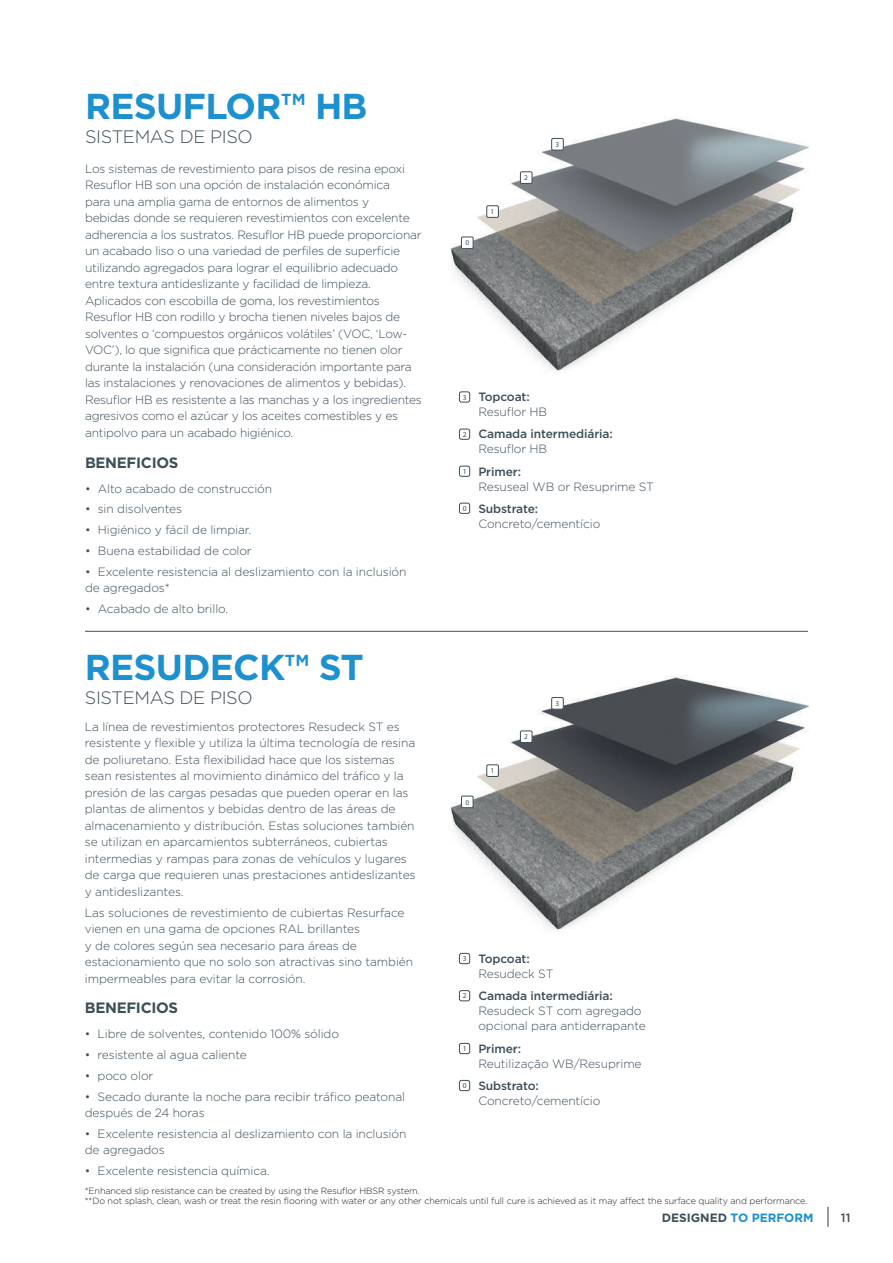
<style>
.page{position:relative;width:893px;height:1263px;background:#fff}
.page>*{position:absolute;margin:0;border:0;box-sizing:border-box;transform-origin:0 0}
.t1{font:700 36px "Gotham";letter-spacing:-.02em;color:#1d90d0}
.t2{font:300 18px "Gotham";letter-spacing:-.02em;color:#3d4f59}
.t3{font:700 15px "Gotham";letter-spacing:-.02em;color:#3d4f59}
.t4{font:300 12px/16.5px "Gotham";letter-spacing:-.01em;color:#3d4f59}
.t5{font:500 12px "Gotham";letter-spacing:-.01em;color:#3d4f59}
.t6{font:700 12px "Gotham";color:#1d90d0}
.t7{font:300 9px/10.5px "Gotham";letter-spacing:-.01em;color:#231f20}
.t8{font:7.5px "Myriad Pro";color:#3d4f59}
.t9{font:7.35px "Myriad Pro";color:#3d4f59}
.s1{color:#3d4f59}
</style>
<div class="page">
<svg style="left:827px;top:1207px;width:1px;height:20px"></svg>
<img style="left:450px;top:116px;width:359px;height:256px">
<div style="left:461px;top:237px;width:12px;height:12px;background:#fff"></div>
<div style="left:461px;top:237px;width:12px;height:12px;border:1px solid #3d4f59"></div>
<div style="left:487px;top:206px;width:11px;height:11px;background:#fff"></div>
<div style="left:487px;top:206px;width:12px;height:11px;border:1px solid #3d4f59"></div>
<div style="left:520px;top:172px;width:12px;height:11px;background:#fff"></div>
<div style="left:520px;top:172px;width:12px;height:12px;border:1px solid #3d4f59"></div>
<div style="left:552px;top:138px;width:11px;height:12px;background:#fff"></div>
<div style="left:551px;top:138px;width:12px;height:12px;border:1px solid #3d4f59"></div>
<div style="left:459px;top:392px;width:11px;height:10px;border:1px solid #3d4f59;border-radius:2px"></div>
<div style="left:459px;top:429px;width:11px;height:10px;border:1px solid #3d4f59;border-radius:2px"></div>
<div style="left:459px;top:466px;width:11px;height:10px;border:1px solid #3d4f59;border-radius:2px"></div>
<div style="left:459px;top:503px;width:11px;height:11px;border:1px solid #3d4f59;border-radius:2px"></div>
<img style="left:450px;top:675px;width:359px;height:256px">
<div style="left:461px;top:796px;width:12px;height:12px;background:#fff"></div>
<div style="left:461px;top:796px;width:12px;height:12px;border:1px solid #3d4f59"></div>
<div style="left:487px;top:765px;width:11px;height:11px;background:#fff"></div>
<div style="left:487px;top:765px;width:12px;height:12px;border:1px solid #3d4f59"></div>
<div style="left:520px;top:731px;width:12px;height:11px;background:#fff"></div>
<div style="left:520px;top:731px;width:12px;height:12px;border:1px solid #3d4f59"></div>
<div style="left:552px;top:697px;width:11px;height:12px;background:#fff"></div>
<div style="left:551px;top:697px;width:12px;height:12px;border:1px solid #3d4f59"></div>
<div style="left:459px;top:953px;width:11px;height:11px;border:1px solid #3d4f59;border-radius:2px"></div>
<div style="left:459px;top:990px;width:11px;height:11px;border:1px solid #3d4f59;border-radius:2px"></div>
<div style="left:459px;top:1043px;width:11px;height:11px;border:1px solid #3d4f59;border-radius:2px"></div>
<div style="left:459px;top:1080px;width:11px;height:11px;border:1px solid #3d4f59;border-radius:2px"></div>
<hr style="left:85px;top:631px;width:723px;height:1px;background:#3d4f59">
<h1 class="t1" style="left:85px;top:85px;width:284px">RESUFLOR™ HB</h1>
<h2 class="t2" style="left:85px;top:126px;width:169px">SISTEMAS DE PISO</h2>
<p class="t4" style="left:85px;top:160px;width:338px">Los sistemas de revestimiento para pisos de resina epoxi Resuflor HB son una opción de instalación económica<br>para una amplia gama de entornos de alimentos y<br>bebidas donde se requieren revestimientos con excelente adherencia a los sustratos. Resuflor HB puede proporcionar un acabado liso o una variedad de perfiles de superficie utilizando agregados para lograr el equilibrio adecuado entre textura antideslizante y facilidad de limpieza.<br>Aplicados con escobilla de goma, los revestimientos Resuflor HB con rodillo y brocha tienen niveles bajos de solventes o ‘compuestos orgánicos volátiles’ (VOC, ‘Low-VOC’), lo que significa que prácticamente no tienen olor durante la instalación (una consideración importante para las instalaciones y renovaciones de alimentos y bebidas).<br>Resuflor HB es resistente a las manchas y a los ingredientes agresivos como el azúcar y los aceites comestibles y es antipolvo para un acabado higiénico.</p>
<p class="t3" style="left:85px;top:454px;width:95px">BENEFICIOS</p>
<p class="t4" style="left:85px;top:480px;width:189px">• Alto acabado de construcción</p>
<p class="t4" style="left:85px;top:501px;width:99px">• sin disolventes</p>
<p class="t4" style="left:85px;top:521px;width:168px">• Higiénico y fácil de limpiar.</p>
<p class="t4" style="left:85px;top:542px;width:168px">• Buena estabilidad de color</p>
<p class="t4" style="left:85px;top:563px;width:323px">• Excelente resistencia al deslizamiento con la inclusión de agregados*</p>
<p class="t4" style="left:85px;top:600px;width:145px">• Acabado de alto brillo.</p>
<h1 class="t1" style="left:85px;top:647px;width:281px">RESUDECK™ ST</h1>
<h2 class="t2" style="left:85px;top:688px;width:169px">SISTEMAS DE PISO</h2>
<p class="t4" style="left:85px;top:718px;width:332px">La línea de revestimientos protectores Resudeck ST es resistente y flexible y utiliza la última tecnología de resina de poliuretano. Esta flexibilidad hace que los sistemas sean resistentes al movimiento dinámico del tráfico y la presión de las cargas pesadas que pueden operar en las plantas de alimentos y bebidas dentro de las áreas de almacenamiento y distribución. Estas soluciones también se utilizan en aparcamientos subterráneos, cubiertas intermedias y rampas para zonas de vehículos y lugares de carga que requieren unas prestaciones antideslizantes y antideslizantes.</p>
<p class="t4" style="left:85px;top:904px;width:330px">Las soluciones de revestimiento de cubiertas Resurface vienen en una gama de opciones RAL brillantes<br>y de colores según sea necesario para áreas de estacionamiento que no solo son atractivas sino también impermeables para evitar la corrosión.</p>
<p class="t3" style="left:85px;top:999px;width:95px">BENEFICIOS</p>
<p class="t4" style="left:85px;top:1026px;width:256px">• Libre de solventes, contenido 100% sólido</p>
<p class="t4" style="left:85px;top:1046px;width:163px">• resistente al agua caliente</p>
<p class="t4" style="left:85px;top:1067px;width:70px">• poco olor</p>
<p class="t4" style="left:85px;top:1088px;width:322px">• Secado durante la noche para recibir tráfico peatonal después de 24 horas</p>
<p class="t4" style="left:85px;top:1125px;width:323px">• Excelente resistencia al deslizamiento con la inclusión de agregados</p>
<p class="t4" style="left:85px;top:1162px;width:186px">• Excelente resistencia química.</p>
<p class="t9" style="left:465px;top:238px;width:5px">0</p>
<p class="t9" style="left:491px;top:207px;width:5px">1</p>
<p class="t9" style="left:524px;top:173px;width:5px">2</p>
<p class="t9" style="left:555px;top:140px;width:5px">3</p>
<p class="t8" style="left:463px;top:392px;width:5px">3</p>
<p class="t8" style="left:463px;top:430px;width:5px">2</p>
<p class="t8" style="left:463px;top:467px;width:5px">1</p>
<p class="t8" style="left:463px;top:504px;width:5px">0</p>
<p class="t5" style="left:478px;top:389px;width:53px">Topcoat:</p>
<p class="t4" style="left:478px;top:404px;width:70px">Resuflor HB</p>
<p class="t5" style="left:478px;top:426px;width:136px">Camada intermediária:</p>
<p class="t4" style="left:478px;top:441px;width:70px">Resuflor HB</p>
<p class="t5" style="left:478px;top:463px;width:44px">Primer:</p>
<p class="t4" style="left:478px;top:478px;width:177px">Resuseal WB or Resuprime ST</p>
<p class="t5" style="left:478px;top:500px;width:61px">Substrate:</p>
<p class="t4" style="left:478px;top:515px;width:124px">Concreto/cementício</p>
<p class="t9" style="left:465px;top:797px;width:5px">0</p>
<p class="t9" style="left:491px;top:766px;width:5px">1</p>
<p class="t9" style="left:524px;top:732px;width:5px">2</p>
<p class="t9" style="left:555px;top:699px;width:5px">3</p>
<p class="t8" style="left:463px;top:954px;width:5px">3</p>
<p class="t8" style="left:463px;top:991px;width:5px">2</p>
<p class="t8" style="left:463px;top:1044px;width:5px">1</p>
<p class="t8" style="left:463px;top:1081px;width:5px">0</p>
<p class="t5" style="left:478px;top:951px;width:53px">Topcoat:</p>
<p class="t4" style="left:478px;top:965px;width:77px">Resudeck ST</p>
<p class="t5" style="left:478px;top:988px;width:136px">Camada intermediária:</p>
<p class="t4" style="left:478px;top:1003px;width:169px;line-height:15px">Resudeck ST com agregado opcional para antiderrapante</p>
<p class="t5" style="left:478px;top:1041px;width:44px">Primer:</p>
<p class="t4" style="left:478px;top:1055px;width:165px">Reutilização WB/Resuprime</p>
<p class="t5" style="left:478px;top:1078px;width:62px">Substrato:</p>
<p class="t4" style="left:478px;top:1092px;width:124px">Concreto/cementício</p>
<p class="t7" style="left:85px;top:1185px;width:724px">*Enhanced slip resistance can be created by using the Resuflor HBSR system.<br>**Do not splash, clean, wash or treat the resin flooring with water or any other chemicals until full cure is achieved as it may affect the surface quality and performance.</p>
<p class="t6" style="left:662px;top:1210px;width:153px"><span class="s1">DESIGNED</span> TO PERFORM</p>
<p class="t5" style="left:841px;top:1209px;width:11px">11</p>
</div>
